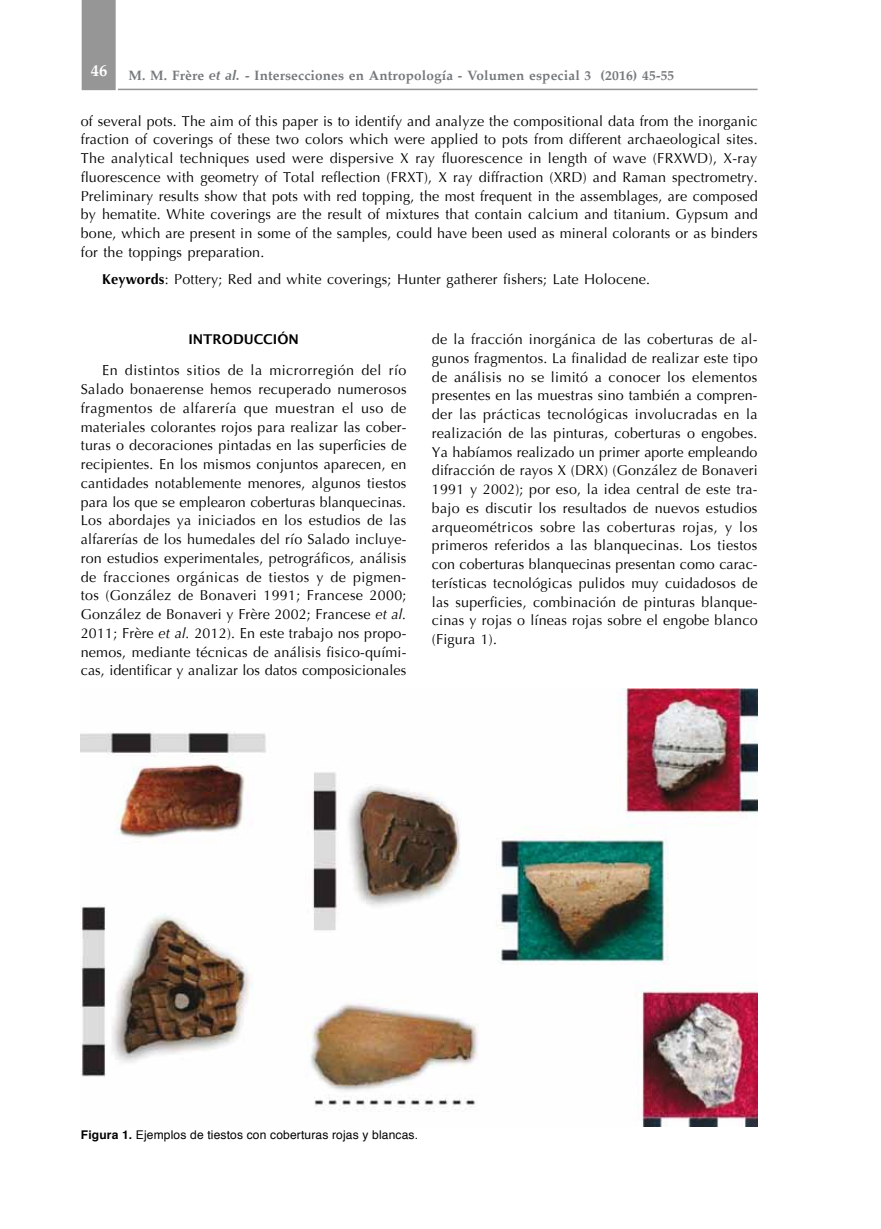
<style>
.page{position:relative;width:881px;height:1229px;background:#fff}
.page>*{position:absolute;margin:0;border:0;box-sizing:border-box;transform-origin:0 0}
.t1{font:700 16.5px "Palatino";color:#fff}
.t2{font:14.25px/18.8px "Optima";letter-spacing:.015em;color:#000;text-align:justify}
.t3{font:700 13.5px "Palatino";letter-spacing:.01em;color:#75797c}
.t4{font:600 13.5px "Lucida Sans";color:#000}
.t5{font:12px "Helvetica";letter-spacing:.015em;color:#000}
.s1{font-family:"Zapf Humanist 601 BT";font-style:italic}
.s2{font-weight:700}
.s3{font-style:italic}
</style>
<div class="page">
<hr style="left:118px;top:89px;width:639px;height:1px;background:#969696">
<div style="left:82px;top:0;width:34px;height:90px;background:#969696"></div>
<img style="left:81px;top:688px;width:676px;height:438px">
<p class="t1" style="left:91px;top:56px;width:18px">46</p>
<p class="t3" style="left:128px;top:64px;width:547px">M. M. Frère <span class="s1">et al.</span> - Intersecciones en Antropología - Volumen especial 3 (2016) 45-55</p>
<p class="t2" style="left:81px;top:112px;width:678px">of several pots. The aim of this paper is to identify and analyze the compositional data from the inorganic fraction of coverings of these two colors which were applied to pots from different archaeological sites.<br>The analytical techniques used were dispersive X ray fluorescence in length of wave (FRXWD), X-ray fluorescence with geometry of Total reflection (FRXT), X ray diffraction (XRD) and Raman spectrometry.<br>Preliminary results show that pots with red topping, the most frequent in the assemblages, are composed by hematite. White coverings are the result of mixtures that contain calcium and titanium. Gypsum and bone, which are present in some of the samples, could have been used as mineral colorants or as binders for the toppings preparation.</p>
<p class="t2" style="left:102px;top:270px;width:549px"><span class="s2">Keywords</span>: Pottery; Red and white coverings; Hunter gatherer fishers; Late Holocene.</p>
<p class="t4" style="left:188px;top:331px;width:112px">INTRODUCCIÓN</p>
<p class="t2" style="left:81px;top:361px;width:327px;text-indent:21px">En distintos sitios de la microrregión del río Salado bonaerense hemos recuperado numerosos fragmentos de alfarería que muestran el uso de materiales colorantes rojos para realizar las cober&shy;turas o decoraciones pintadas en las superficies de recipientes. En los mismos conjuntos aparecen, en cantidades notablemente menores, algunos tiestos para los que se emplearon coberturas blanquecinas.<br>Los abordajes ya iniciados en los estudios de las alfarerías de los humedales del río Salado incluye&shy;ron estudios experimentales, petrográficos, análisis de fracciones orgánicas de tiestos y de pigmen&shy;tos (González de Bonaveri 1991; Francese 2000; González de Bonaveri y Frère 2002; Francese <span class="s3">et al.<br></span>2011; Frère <span class="s3">et al.</span> 2012). En este trabajo nos propo&shy;nemos, mediante técnicas de análisis fisico-quími&shy;cas, identificar y analizar los datos composicionales</p>
<p class="t2" style="left:432px;top:330px;width:327px">de la fracción inorgánica de las coberturas de al&shy;gunos fragmentos. La finalidad de realizar este tipo de análisis no se limitó a conocer los elementos presentes en las muestras sino también a compren&shy;der las prácticas tecnológicas involucradas en la realización de las pinturas, coberturas o engobes.<br>Ya habíamos realizado un primer aporte empleando difracción de rayos X (DRX) (González de Bonaveri 1991 y 2002); por eso, la idea central de este tra&shy;bajo es discutir los resultados de nuevos estudios arqueométricos sobre las coberturas rojas, y los primeros referidos a las blanquecinas. Los tiestos con coberturas blanquecinas presentan como carac&shy;terísticas tecnológicas pulidos muy cuidadosos de las superficies, combinación de pinturas blanque&shy;cinas y rojas o líneas rojas sobre el engobe blanco (Figura 1).</p>
<p class="t5" style="left:81px;top:1126px;width:338px"><span class="s2">Figura 1.</span> Ejemplos de tiestos con coberturas rojas y blancas.</p>
</div>
